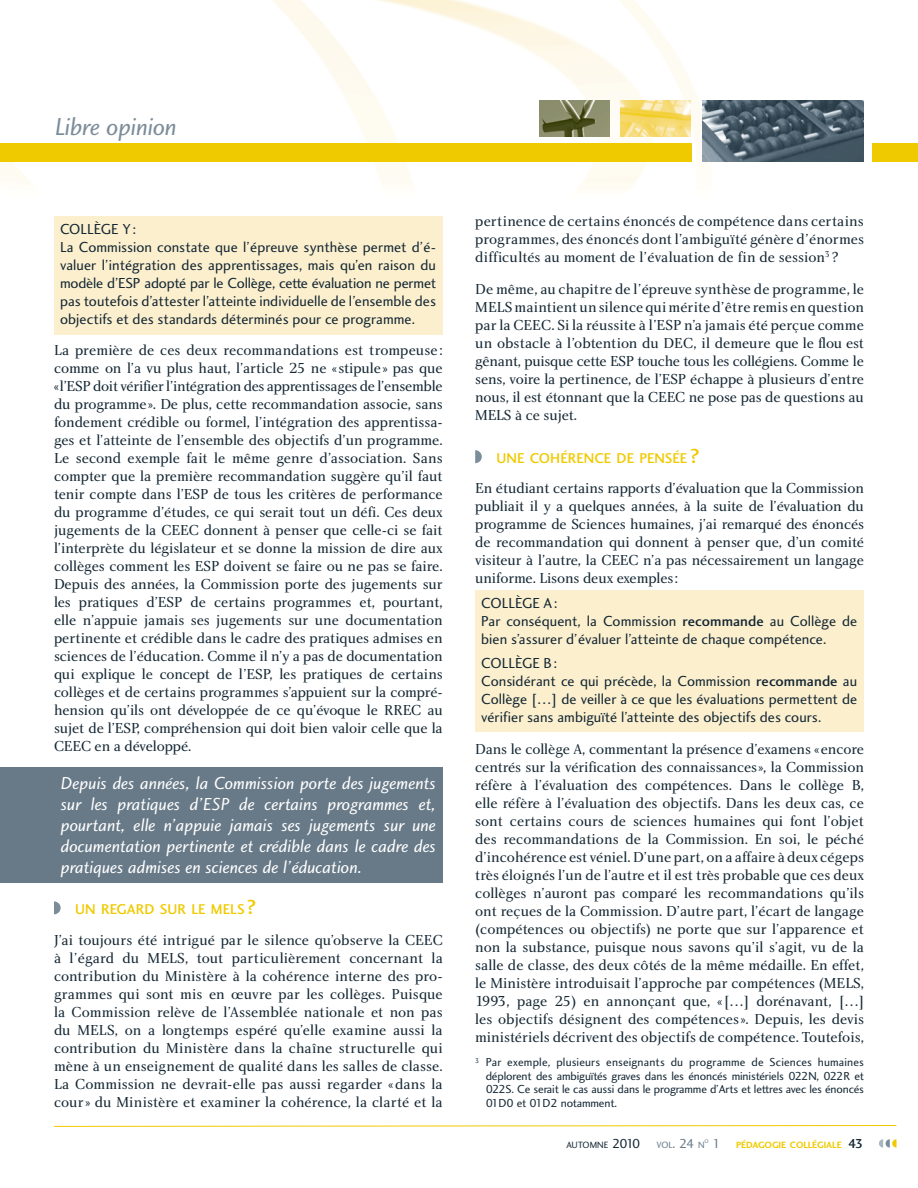
<style>
.page{position:relative;width:918px;height:1188px;background:#fff}
.page>*{position:absolute;margin:0;border:0;box-sizing:border-box;transform-origin:0 0}
.t1{font:25.5px "Charlotte Sans Book Italic Plain";letter-spacing:-.01em;color:#7c8d9a}
.t2{font:18px/21px "Charlotte Sans Book Italic Plain";color:#fff;text-align:justify}
.t3{font:15px/18px "Charlotte Book Plain";letter-spacing:-.01em;color:#142733;text-align:justify}
.t4{font:15px/18px "Charlotte Sans Book Plain";letter-spacing:.005em;color:#142733}
.t5{font:14.7px "Charlotte Sans Medium Plain";letter-spacing:.005em;color:#f0ca00}
.t6{font:12px/13.5px "Charlotte Sans Book Plain";letter-spacing:-.01em;color:#142733;text-align:justify}
.t7{font:9.45px "Charlotte Sans Bold Plain";color:#f0ca00}
.t8{font:9.45px "Charlotte Sans Book Plain";color:#142733}
.t9{font:5.55px "Charlotte Sans Book Plain";color:#687a88}
.s1{font-size:21px}
.s2{font-family:"Charlotte Sans Medium Plain"}
.s3{font-size:13.5px}
.s4{color:#687a88}
.s5{font-size:13.5px;color:#687a88}
.s6{font-family:"Charlotte Sans Book Plain";font-size:13.5px;color:#687a88}
.s7{font-family:"Charlotte Sans Medium Plain";font-size:13.5px;color:#142733}
</style>
<div class="page">
<div style="left:475px;top:590px;width:389px;height:141px;background:#fbefce"></div>
<div style="left:54px;top:216px;width:389px;height:119px;background:#fbefce"></div>
<img style="left:0;top:0;width:918px;height:190px">
<svg style="left:475px;top:450px;width:7px;height:13px"></svg>
<svg style="left:54px;top:901px;width:7px;height:13px"></svg>
<img style="left:702px;top:101px;width:162px;height:61px">
<img style="left:540px;top:101px;width:70px;height:36px">
<img style="left:620px;top:101px;width:71px;height:36px">
<div style="left:0;top:767px;width:443px;height:116px;background:#687a88"></div>
<svg style="left:879px;top:1139px;width:17px;height:9px"></svg>
<svg style="left:54px;top:1125px;width:843px;height:2px;background:#f7e37f"></svg>
<div style="left:872px;top:144px;width:46px;height:18px;background:#f0ca00"></div>
<div style="left:0;top:144px;width:691px;height:18px;background:#f0ca00"></div>
<h1 class="t1" style="left:55px;top:116px;width:123px">Libre opinion</h1>
<p class="t4" style="left:60px;top:221px;width:378px">COLLÈGE Y:<br>La Commission constate que l’épreuve synthèse permet d’é&shy;valuer l’intégration des apprentissages, mais qu’en raison du modèle d’ESP adopté par le Collège, cette évaluation ne permet pas toutefois d’attester l’atteinte individuelle de l’ensemble des objectifs et des standards déterminés pour ce programme.</p>
<p class="t3" style="left:54px;top:342px;width:390px">La première de ces deux recommandations est trompeuse : comme on l’a vu plus haut, l’article 25 ne « stipule » pas que « l’ESP doit vérifier l’intégration des apprentissages de l’ensemble du programme ». De plus, cette recommandation associe, sans fondement crédible ou formel, l’intégration des apprentissa&shy;ges et l’atteinte de l’ensemble des objectifs d’un programme.<br>Le second exemple fait le même genre d’association. Sans compter que la première recommandation suggère qu’il faut tenir compte dans l’ESP de tous les critères de performance du programme d’études, ce qui serait tout un défi. Ces deux jugements de la CEEC donnent à penser que celle-ci se fait l’interprète du législateur et se donne la mission de dire aux collèges comment les ESP doivent se faire ou ne pas se faire.<br>Depuis des années, la Commission porte des jugements sur les pratiques d’ESP de certains programmes et, pourtant, elle n’appuie jamais ses jugements sur une documentation pertinente et crédible dans le cadre des pratiques admises en sciences de l’éducation. Comme il n’y a pas de documentation qui explique le concept de l’ESP, les pratiques de certains collèges et de certains programmes s’appuient sur la compré&shy;hension qu’ils ont développée de ce qu’évoque le RREC au sujet de l’ESP, compréhension qui doit bien valoir celle que la CEEC en a développé.</p>
<p class="t2" style="left:61px;top:774px;width:377px">Depuis des années, la Commission porte des jugements sur les pratiques d’ESP de certains programmes et, pourtant, elle n’appuie jamais ses jugements sur une documentation pertinente et crédible dans le cadre des pratiques admises en sciences de l’éducation.</p>
<p class="t5" style="left:75px;top:903px;width:183px">UN REGARD SUR LE MELS<span class="s1">?</span></p>
<p class="t3" style="left:54px;top:932px;width:390px">J’ai toujours été intrigué par le silence qu’observe la CEEC à l’égard du MELS, tout particulièrement concernant la contribution du Ministère à la cohérence interne des pro&shy;grammes qui sont mis en œuvre par les collèges. Puisque la Commission relève de l’Assemblée nationale et non pas du MELS, on a longtemps espéré qu’elle examine aussi la contribution du Ministère dans la chaîne structurelle qui mène à un enseignement de qualité dans les salles de classe.<br>La Commission ne devrait-elle pas aussi regarder « dans la cour » du Ministère et examiner la cohérence, la clarté et la</p>
<p class="t3" style="left:475px;top:213px;width:390px">pertinence de certains énoncés de compétence dans certains programmes, des énoncés dont l’ambiguïté génère d’énormes difficultés au moment de l’évaluation de fin de session<sup>3</sup> ?</p>
<p class="t3" style="left:475px;top:281px;width:390px">De même, au chapitre de l’épreuve synthèse de programme, le MELS maintient un silence qui mérite d’être remis en question par la CEEC. Si la réussite à l’ESP n’a jamais été perçue comme un obstacle à l’obtention du DEC, il demeure que le flou est gênant, puisque cette ESP touche tous les collégiens. Comme le sens, voire la pertinence, de l’ESP échappe à plusieurs d’entre nous, il est étonnant que la CEEC ne pose pas de questions au MELS à ce sujet.</p>
<p class="t5" style="left:496px;top:452px;width:205px">UNE COHÉRENCE DE PENSÉE <span class="s1">?</span></p>
<p class="t3" style="left:475px;top:480px;width:390px">En étudiant certains rapports d’évaluation que la Commission publiait il y a quelques années, à la suite de l’évaluation du programme de Sciences humaines, j’ai remarqué des énoncés de recommandation qui donnent à penser que, d’un comité visiteur à l’autre, la CEEC n’a pas nécessairement un langage uniforme. Lisons deux exemples :</p>
<p class="t4" style="left:481px;top:595px;width:378px">COLLÈGE A:<br>Par conséquent, la Commission <span class="s2">recommande</span> au Collège de bien s’assurer d’évaluer l’atteinte de chaque compétence.</p>
<p class="t4" style="left:481px;top:656px;width:378px">COLLÈGE B:<br>Considérant ce qui précède, la Commission <span class="s2">recommande</span> au Collège […] de veiller à ce que les évaluations permettent de vérifier sans ambiguïté l’atteinte des objectifs des cours.</p>
<p class="t3" style="left:475px;top:741px;width:390px">Dans le collège A, commentant la présence d’examens « encore centrés sur la vérification des connaissances », la Commission réfère à l’évaluation des compétences. Dans le collège B, elle réfère à l’évaluation des objectifs. Dans les deux cas, ce sont certains cours de sciences humaines qui font l’objet des recommandations de la Commission. En soi, le péché d’incohérence est véniel. D’une part, on a affaire à deux cégeps très éloignés l’un de l’autre et il est très probable que ces deux collèges n’auront pas comparé les recommandations qu’ils ont reçues de la Commission. D’autre part, l’écart de langage (compétences ou objectifs) ne porte que sur l’apparence et non la substance, puisque nous savons qu’il s’agit, vu de la salle de classe, des deux côtés de la même médaille. En effet, le Ministère introduisait l’approche par compétences (MELS, 1993, page 25) en annonçant que, « […] dorénavant, […] les objectifs désignent des compétences ». Depuis, les devis ministériels décrivent des objectifs de compétence. Toutefois,</p>
<p class="t6" style="left:486px;top:1057px;width:380px;text-indent:-10px"><sup>3</sup> Par exemple, plusieurs enseignants du programme de Sciences humaines déplorent des ambiguïtés graves dans les énoncés ministériels 022N, 022R et 022S. Ce serait le cas aussi dans le programme d’Arts et lettres avec les énoncés 01D0 et 01D2 notamment.</p>
<p class="t8" style="left:567px;top:1141px;width:139px">AUTOMNE <span class="s3">2010</span> <span class="s4">VOL</span><span class="s5">. 24</span> <span class="s4">N</span></p>
<p class="t9" style="left:705px;top:1139px;width:6px">O</p>
<p class="t7" style="left:712px;top:1141px;width:153px"><span class="s6">1</span> PÉDAGOGIE COLLÉGIALE <span class="s7">43</span></p>
</div>
